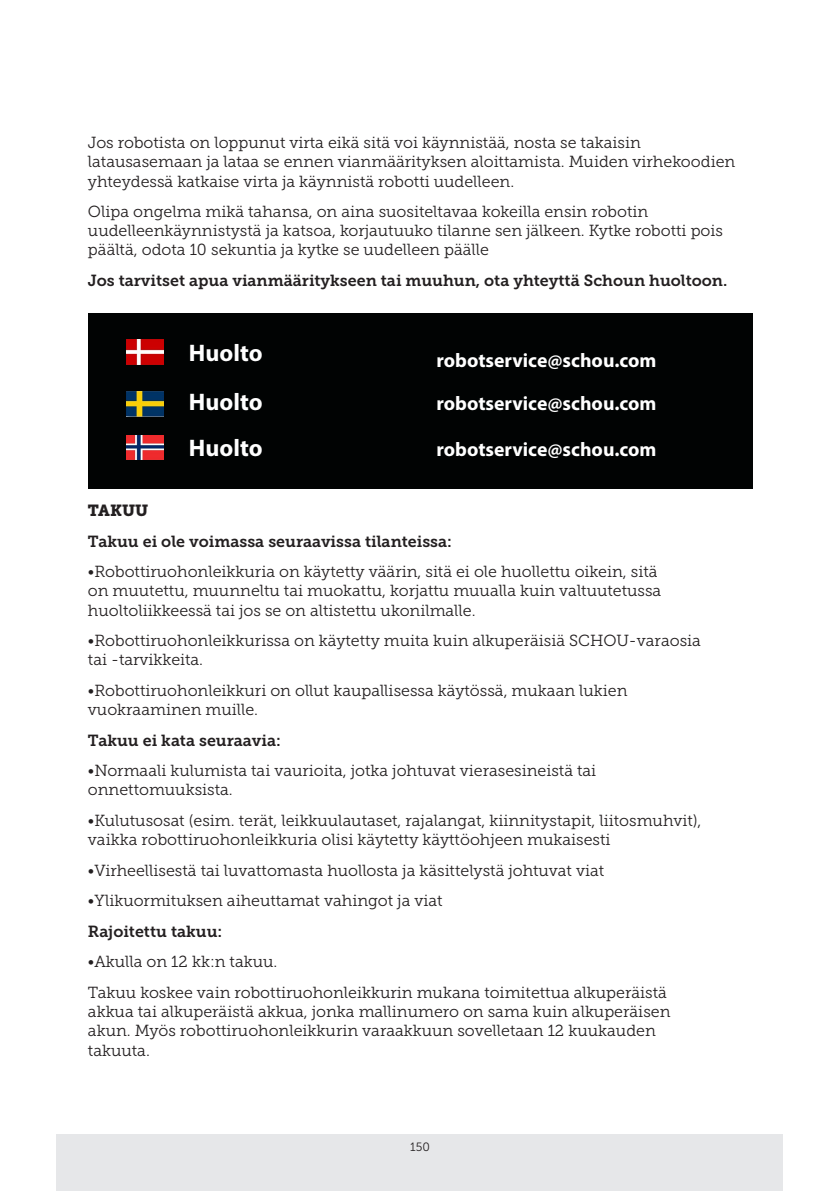
<style>
.page{position:relative;width:840px;height:1191px;background:#fff}
.page>*{position:absolute;margin:0;border:0;box-sizing:border-box;transform-origin:0 0}
.Brød_700{font:700 24px "Myriad Pro";color:#fff}
.Brød_700-2{font:700 19.8px "Myriad Pro";color:#fff}
.Brød{font:16px/19.2px "Museo Slab 300";color:#231f20}
.Brød_700-3{font:16px "Museo Slab 700";color:#231f20}
.Brød_bold{font:16px "Museo Slab 900";color:#231f20}
.t1{font:12px "Museo Sans 300";color:#231f20}
</style>
<div class="page">
<div style="left:57px;top:1134px;width:725px;height:57px;background:#e6e7e9"></div>
<div style="left:88px;top:313px;width:663px;height:176px;background:#010303"></div>
<img style="left:126px;top:340px;width:38px;height:24px">
<img style="left:126px;top:435px;width:38px;height:24px">
<img style="left:126px;top:392px;width:38px;height:24px">
<p class="Brød" style="left:88px;top:133px;width:648px">Jos robotista on loppunut virta eikä sitä voi käynnistää, nosta se takaisin latausasemaan ja lataa se ennen vianmäärityksen aloittamista. Muiden virhekoodien yhteydessä katkaise virta ja käynnistä robotti uudelleen.</p>
<p class="Brød" style="left:88px;top:202px;width:636px">Olipa ongelma mikä tahansa, on aina suositeltavaa kokeilla ensin robotin uudelleenkäynnistystä ja katsoa, korjautuuko tilanne sen jälkeen. Kytke robotti pois päältä, odota 10 sekuntia ja kytke se uudelleen päälle</p>
<p class="Brød_700-3" style="left:88px;top:271px;width:640px">Jos tarvitset apua vianmääritykseen tai muuhun, ota yhteyttä Schoun huoltoon.</p>
<p class="Brød_700" style="left:189px;top:337px;width:75px">Huolto</p>
<p class="Brød_700-2" style="left:436px;top:347px;width:221px">robotservice@schou.com</p>
<p class="Brød_700" style="left:189px;top:386px;width:75px">Huolto</p>
<p class="Brød_700" style="left:189px;top:432px;width:75px">Huolto</p>
<p class="Brød_700-2" style="left:436px;top:390px;width:221px">robotservice@schou.com</p>
<p class="Brød_700-2" style="left:436px;top:437px;width:221px">robotservice@schou.com</p>
<p class="Brød_bold" style="left:88px;top:501px;width:62px">TAKUU</p>
<p class="Brød_700-3" style="left:88px;top:532px;width:365px">Takuu ei ole voimassa seuraavissa tilanteissa:</p>
<p class="Brød" style="left:88px;top:562px;width:574px">•Robottiruohonleikkuria on käytetty väärin, sitä ei ole huollettu oikein, sitä on muutettu, muunneltu tai muokattu, korjattu muualla kuin valtuutetussa huoltoliikkeessä tai jos se on altistettu ukonilmalle.</p>
<p class="Brød" style="left:88px;top:631px;width:614px">•Robottiruohonleikkurissa on käytetty muita kuin alkuperäisiä SCHOU-varaosia tai -tarvikkeita.</p>
<p class="Brød" style="left:88px;top:681px;width:540px">•Robottiruohonleikkuri on ollut kaupallisessa käytössä, mukaan lukien vuokraaminen muille.</p>
<p class="Brød_700-3" style="left:88px;top:731px;width:194px">Takuu ei kata seuraavia:</p>
<p class="Brød" style="left:88px;top:761px;width:509px">•Normaali kulumista tai vaurioita, jotka johtuvat vierasesineistä tai onnettomuuksista.</p>
<p class="Brød" style="left:88px;top:811px;width:614px">•Kulutusosat (esim. terät, leikkuulautaset, rajalangat, kiinnitystapit, liitosmuhvit), vaikka robottiruohonleikkuria olisi käytetty käyttöohjeen mukaisesti</p>
<p class="Brød" style="left:88px;top:860px;width:517px">•Virheellisestä tai luvattomasta huollosta ja käsittelystä johtuvat viat</p>
<p class="Brød" style="left:88px;top:891px;width:356px">•Ylikuormituksen aiheuttamat vahingot ja viat</p>
<p class="Brød_700-3" style="left:88px;top:922px;width:136px">Rajoitettu takuu:</p>
<p class="Brød" style="left:88px;top:952px;width:191px">•Akulla on 12 kk:n takuu.</p>
<p class="Brød" style="left:88px;top:983px;width:583px">Takuu koskee vain robottiruohonleikkurin mukana toimitettua alkuperäistä akkua tai alkuperäistä akkua, jonka mallinumero on sama kuin alkuperäisen akun. Myös robottiruohonleikkurin varaakkuun sovelletaan 12 kuukauden takuuta.</p>
<p class="t1" style="left:410px;top:1140px;width:21px">150</p>
</div>
